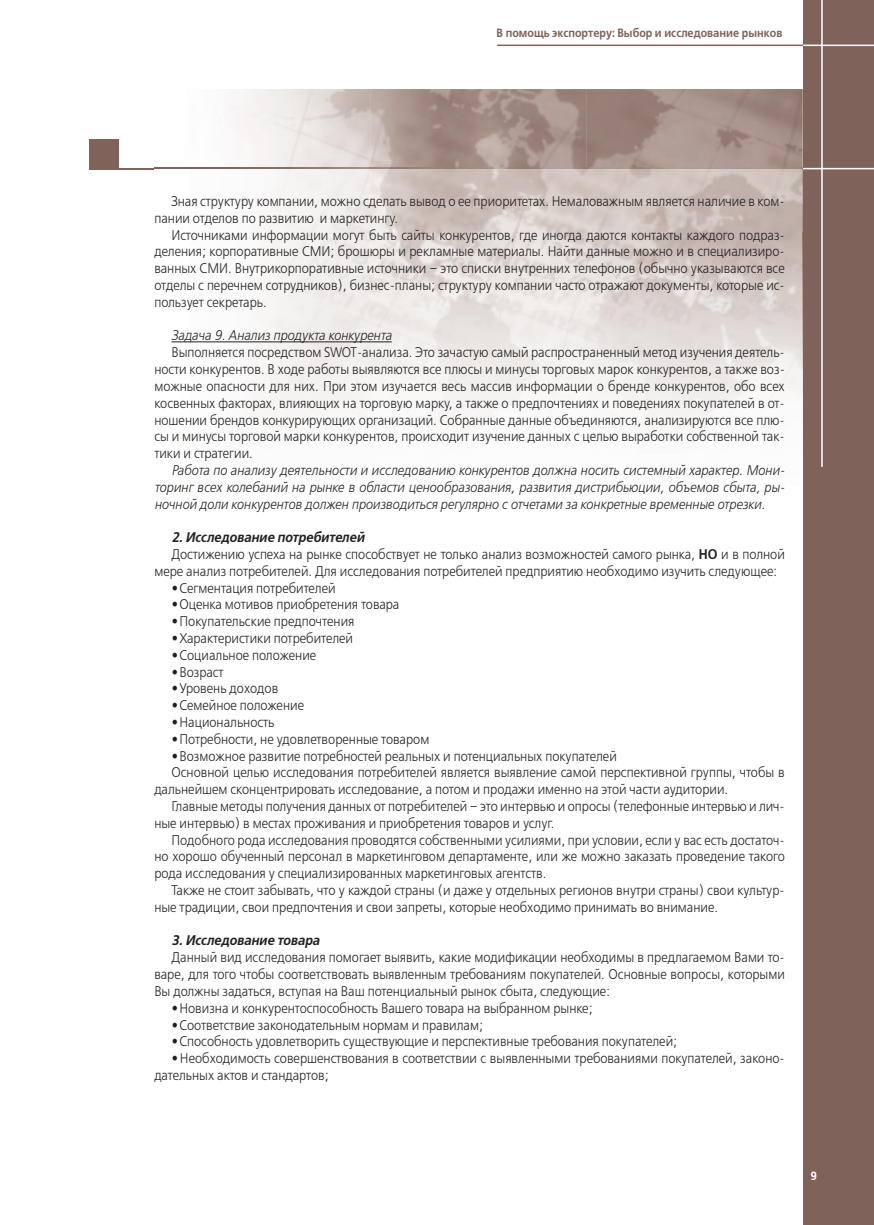
<style>
.page{position:relative;width:874px;height:1225px;background:#fff}
.page>*{position:absolute;margin:0;border:0;box-sizing:border-box;transform-origin:0 0}
.t1{font:14px/16.8px "DS Free Set";color:#231f20;text-align:justify;scale:.9 1}
.t2{font:italic 14px/16.8px "DS Free Set";color:#231f20;text-align:justify;scale:.9 1}
.t3{font:italic 700 14px "DS Free Set";color:#231f20;scale:.9 1}
.t4{font:700 12px "DS Free Set";color:#7f635a;scale:.9 1}
.t5{font:700 12px "DS Free Set";color:#fff;scale:.9 1}
.s1{font-weight:700}
.s2{font-weight:700;font-style:italic}
</style>
<div class="page">
<hr style="left:89px;top:168px;width:713px;height:1px;background:#7f635a">
<hr style="left:497px;top:45px;width:306px;height:1px;background:#7f635a">
<div style="left:802px;top:0;width:71px;height:1225px;background:#7f635a"></div>
<hr style="left:820px;top:0;width:2px;height:467px;background:#fff">
<hr style="left:802px;top:168px;width:71px;height:1px;background:#fff">
<hr style="left:802px;top:45px;width:71px;height:1px;background:#fff">
<div style="left:89px;top:139px;width:29px;height:29px;background:#7f635a"></div>
<img style="left:154px;top:89px;width:216px;height:79px">
<img style="left:370px;top:89px;width:216px;height:79px">
<img style="left:586px;top:89px;width:216px;height:79px">
<img style="left:171px;top:168px;width:631px;height:259px">
<hr style="left:171px;top:341px;width:220px;height:1px;background:#231f20">
<p class="t4" style="left:496px;top:26px;width:319px">В помощь экспортеру: Выбор и исследование рынков</p>
<p class="t1" style="left:154px;top:193px;width:701px;text-indent:17px">Зная структуру компании, можно сделать вывод о ее приоритетах. Немаловажным является наличие в ком&shy;пании отделов по развитию и маркетингу.</p>
<p class="t1" style="left:154px;top:227px;width:701px;text-indent:17px">Источниками информации могут быть сайты конкурентов, где иногда даются контакты каждого подраз&shy;деления; корпоративные СМИ; брошюры и рекламные материалы. Найти данные можно и в специализиро&shy;ванных СМИ. Внутрикорпоративные источники – это списки внутренних телефонов (обычно указываются все отделы с перечнем сотрудников), бизнес-планы; структуру компании часто отражают документы, которые ис&shy;пользует секретарь.</p>
<p class="t2" style="left:171px;top:327px;width:246px">Задача 9. Анализ продукта конкурента</p>
<p class="t1" style="left:154px;top:344px;width:701px;text-indent:17px">Выполняется посредством SWOT-анализа. Это зачастую самый распространенный метод изучения деятель&shy;ности конкурентов. В ходе работы выявляются все плюсы и минусы торговых марок конкурентов, а также воз&shy;можные опасности для них. При этом изучается весь массив информации о бренде конкурентов, обо всех косвенных факторах, влияющих на торговую марку, а также о предпочтениях и поведениях покупателей в от&shy;ношении брендов конкурирующих организаций. Собранные данные объединяются, анализируются все плю&shy;сы и минусы торговой марки конкурентов, происходит изучение данных с целью выработки собственной так&shy;тики и стратегии.</p>
<p class="t2" style="left:154px;top:462px;width:701px;text-indent:17px">Работа по анализу деятельности и исследованию конкурентов должна носить системный характер. Мони&shy;торинг всех колебаний на рынке в области ценообразования, развития дистрибьюции, объемов сбыта, ры&shy;ночной доли конкурентов должен производиться регулярно с отчетами за конкретные временные отрезки.</p>
<p class="t3" style="left:171px;top:529px;width:216px">2. Исследование потребителей</p>
<p class="t1" style="left:171px;top:546px;width:682px">Достижению успеха на рынке способствует не только анализ возможностей самого рынка, <span class="s1">НО</span> и в полной</p>
<p class="t1" style="left:154px;top:563px;width:693px">мере анализ потребителей. Для исследования потребителей предприятию необходимо изучить следующее:</p>
<p class="t1" style="left:171px;top:579px;width:184px"><span class="s2">•</span> Сегментация потребителей</p>
<p class="t1" style="left:171px;top:596px;width:255px"><span class="s2">•</span> Оценка мотивов приобретения товара</p>
<p class="t1" style="left:171px;top:613px;width:205px"><span class="s2">•</span> Покупательские предпочтения</p>
<p class="t1" style="left:171px;top:630px;width:203px"><span class="s2">•</span> Характеристики потребителей</p>
<p class="t1" style="left:171px;top:647px;width:162px"><span class="s2">•</span> Социальное положение</p>
<p class="t1" style="left:171px;top:663px;width:59px"><span class="s2">•</span> Возраст</p>
<p class="t1" style="left:171px;top:680px;width:120px"><span class="s2">•</span> Уровень доходов</p>
<p class="t1" style="left:171px;top:697px;width:149px"><span class="s2">•</span> Семейное положение</p>
<p class="t1" style="left:171px;top:714px;width:116px"><span class="s2">•</span> Национальность</p>
<p class="t1" style="left:171px;top:731px;width:288px"><span class="s2">•</span> Потребности, не удовлетворенные товаром</p>
<p class="t1" style="left:171px;top:747px;width:496px"><span class="s2">•</span> Возможное развитие потребностей реальных и потенциальных покупателей</p>
<p class="t1" style="left:171px;top:764px;width:682px">Основной целью исследования потребителей является выявление самой перспективной группы, чтобы в</p>
<p class="t1" style="left:154px;top:781px;width:638px">дальнейшем сконцентрировать исследование, а потом и продажи именно на этой части аудитории.</p>
<p class="t1" style="left:171px;top:798px;width:683px">Главные методы получения данных от потребителей – это интервью и опросы (телефонные интервью и лич-</p>
<p class="t1" style="left:154px;top:815px;width:446px">ные интервью) в местах проживания и приобретения товаров и услуг.</p>
<p class="t1" style="left:171px;top:831px;width:683px">Подобного рода исследования проводятся собственными усилиями, при условии, если у вас есть достаточ-</p>
<p class="t1" style="left:154px;top:848px;width:701px">но хорошо обученный персонал в маркетинговом департаменте, или же можно заказать проведение такого</p>
<p class="t1" style="left:154px;top:865px;width:437px">рода исследования у специализированных маркетинговых агентств.</p>
<p class="t1" style="left:171px;top:882px;width:682px">Также не стоит забывать, что у каждой страны (и даже у отдельных регионов внутри страны) свои культур-</p>
<p class="t1" style="left:154px;top:899px;width:627px">ные традиции, свои предпочтения и свои запреты, которые необходимо принимать во внимание.</p>
<p class="t3" style="left:171px;top:932px;width:166px">3. Исследование товара</p>
<p class="t1" style="left:154px;top:949px;width:701px;text-indent:17px">Данный вид исследования помогает выявить, какие модификации необходимы в предлагаемом Вами то&shy;варе, для того чтобы соответствовать выявленным требованиям покупателей. Основные вопросы, которыми Вы должны задаться, вступая на Ваш потенциальный рынок сбыта, следующие:</p>
<p class="t1" style="left:171px;top:999px;width:469px"><span class="s2">•</span> Новизна и конкурентоспособность Вашего товара на выбранном рынке;</p>
<p class="t1" style="left:171px;top:1016px;width:347px"><span class="s2">•</span> Соответствие законодательным нормам и правилам;</p>
<p class="t1" style="left:171px;top:1033px;width:563px"><span class="s2">•</span> Способность удовлетворить существующие и перспективные требования покупателей;</p>
<p class="t1" style="left:154px;top:1050px;width:701px;text-indent:17px"><span class="s2">•</span> Необходимость совершенствования в соответствии с выявленными требованиями покупателей, законо&shy;дательных актов и стандартов;</p>
<p class="t5" style="left:810px;top:1168px;width:9px">9</p>
</div>
